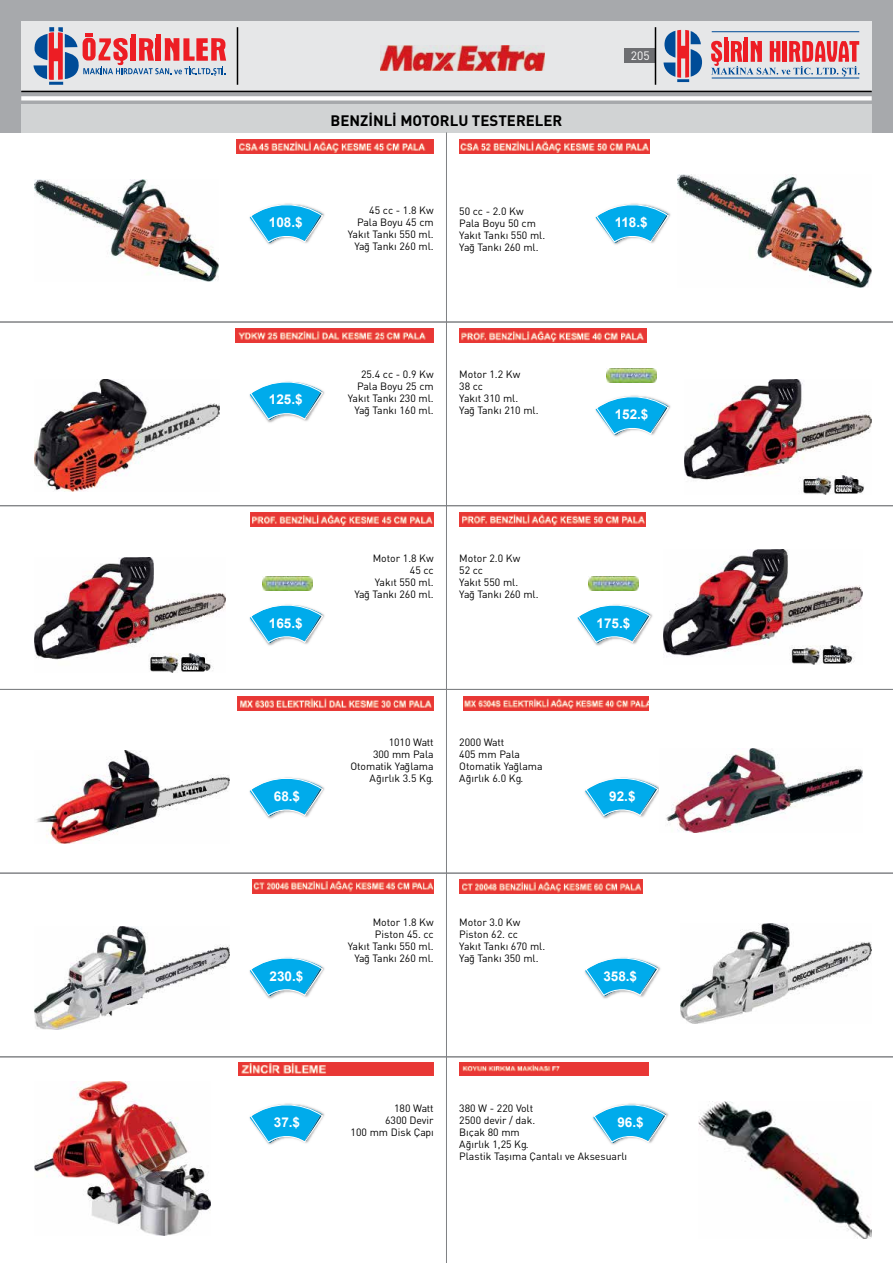
<style>
.page{position:relative;width:893px;height:1263px;background:#fff}
.page>*{position:absolute;margin:0;border:0;box-sizing:border-box;transform-origin:0 0}
.t1{font:15px "DINT Bold Tr";color:#000}
.t2{font:700 13.5px "Arial";color:#fff}
.t3{font:12px "DIN Tr";color:#fff}
.t4{font:10.5px/12px "DIN Tr";color:#000;text-align:right}
</style>
<div class="page">
<div style="left:0;top:0;width:893px;height:133px;background:#a7a9ac"></div>
<div style="left:21px;top:21px;width:851px;height:70px;background:#e6e7e8"></div>
<hr style="left:49px;top:82px;width:14px;height:3px;background:#004c98">
<svg style="left:33px;top:27px;width:193px;height:53px"></svg>
<hr style="left:712px;top:31px;width:147px;height:1px;background:#004c98">
<hr style="left:712px;top:78px;width:147px;height:1px;background:#004c98">
<svg style="left:711px;top:37px;width:148px;height:39px"></svg>
<svg style="left:664px;top:30px;width:38px;height:52px"></svg>
<hr style="left:21px;top:91px;width:851px;height:1px;background:#000">
<div style="left:21px;top:105px;width:851px;height:28px;background:#d1d3d4"></div>
<div style="left:624px;top:49px;width:32px;height:14px;background:#6d6e71"></div>
<hr style="left:237px;top:27px;width:1px;height:58px;background:#000">
<hr style="left:655px;top:27px;width:1px;height:58px;background:#000">
<svg style="left:21px;top:96px;width:851px;height:4px;background:#f9f9f9"></svg>
<img style="left:249px;top:967px;width:76px;height:32px">
<svg style="left:250px;top:957px;width:73px;height:39px"></svg>
<hr style="left:446px;top:133px;width:1px;height:1130px;background:#808285">
<hr style="left:0;top:322px;width:893px;height:1px;background:#808285">
<hr style="left:0;top:505px;width:893px;height:1px;background:#808285">
<hr style="left:0;top:689px;width:893px;height:1px;background:#808285">
<hr style="left:0;top:873px;width:893px;height:1px;background:#808285">
<hr style="left:0;top:1056px;width:893px;height:1px;background:#808285">
<img style="left:236px;top:139px;width:198px;height:14px">
<img style="left:34px;top:180px;width:185px;height:102px">
<img style="left:249px;top:213px;width:76px;height:32px">
<svg style="left:250px;top:203px;width:73px;height:40px"></svg>
<img style="left:249px;top:391px;width:76px;height:32px">
<svg style="left:250px;top:381px;width:73px;height:39px"></svg>
<img style="left:595px;top:213px;width:76px;height:32px">
<svg style="left:596px;top:203px;width:73px;height:40px"></svg>
<img style="left:459px;top:139px;width:190px;height:14px">
<img style="left:677px;top:175px;width:195px;height:112px">
<img style="left:236px;top:329px;width:198px;height:14px">
<img style="left:34px;top:380px;width:185px;height:111px">
<img style="left:381px;top:46px;width:163px;height:24px">
<img style="left:459px;top:329px;width:187px;height:14px">
<img style="left:595px;top:405px;width:76px;height:32px">
<svg style="left:596px;top:395px;width:73px;height:40px"></svg>
<img style="left:606px;top:368px;width:50px;height:14px">
<img style="left:249px;top:614px;width:76px;height:32px">
<svg style="left:250px;top:604px;width:73px;height:39px"></svg>
<img style="left:249px;top:787px;width:76px;height:32px">
<svg style="left:250px;top:777px;width:73px;height:39px"></svg>
<img style="left:584px;top:786px;width:75px;height:33px">
<svg style="left:585px;top:777px;width:73px;height:39px"></svg>
<img style="left:584px;top:966px;width:77px;height:33px">
<svg style="left:585px;top:957px;width:73px;height:39px"></svg>
<img style="left:262px;top:577px;width:50px;height:13px">
<img style="left:594px;top:614px;width:59px;height:32px">
<svg style="left:577px;top:604px;width:74px;height:39px"></svg>
<img style="left:588px;top:577px;width:50px;height:13px">
<img style="left:685px;top:380px;width:187px;height:114px">
<img style="left:250px;top:512px;width:184px;height:14px">
<img style="left:34px;top:557px;width:192px;height:116px">
<img style="left:459px;top:512px;width:186px;height:14px">
<img style="left:663px;top:550px;width:200px;height:115px">
<img style="left:238px;top:696px;width:196px;height:14px">
<img style="left:36px;top:751px;width:193px;height:92px">
<img style="left:464px;top:696px;width:184px;height:14px">
<img style="left:666px;top:749px;width:197px;height:84px">
<img style="left:249px;top:1113px;width:76px;height:32px">
<svg style="left:250px;top:1103px;width:73px;height:40px"></svg>
<img style="left:238px;top:1062px;width:196px;height:14px">
<img style="left:34px;top:1081px;width:176px;height:155px">
<img style="left:459px;top:1062px;width:189px;height:14px">
<img style="left:698px;top:1101px;width:174px;height:137px">
<img style="left:592px;top:1112px;width:77px;height:33px">
<svg style="left:593px;top:1103px;width:73px;height:40px"></svg>
<img style="left:252px;top:880px;width:182px;height:14px">
<img style="left:34px;top:927px;width:195px;height:102px">
<img style="left:459px;top:880px;width:184px;height:14px">
<img style="left:680px;top:923px;width:192px;height:100px">
<p class="t1" style="left:331px;top:111px;width:233px">BENZİNLİ MOTORLU TESTERELER</p>
<p class="t2" style="left:269px;top:214px;width:35px">108.$</p>
<p class="t4" style="left:348px;top:204px;width:87px">45 cc - 1.8 Kw<br>Pala Boyu 45 cm<br>Yakıt Tankı 550 ml.<br>Yağ Tankı 260 ml.</p>
<p class="t4" style="left:459px;top:205px;width:87px;text-align:left">50 cc - 2.0 Kw<br>Pala Boyu 50 cm<br>Yakıt Tankı 550 ml.<br>Yağ Tankı 260 ml.</p>
<p class="t2" style="left:269px;top:391px;width:35px">125.$</p>
<p class="t4" style="left:348px;top:368px;width:87px">25.4 cc - 0.9 Kw<br>Pala Boyu 25 cm<br>Yakıt Tankı 230 ml.<br>Yağ Tankı 160 ml.</p>
<p class="t4" style="left:459px;top:368px;width:81px;text-align:left">Motor 1.2 Kw<br>38 cc<br>Yakıt 310 ml.<br>Yağ Tankı 210 ml.</p>
<p class="t3" style="left:631px;top:49px;width:20px">205</p>
<p class="t2" style="left:615px;top:214px;width:35px">118.$</p>
<p class="t2" style="left:615px;top:406px;width:35px">152.$</p>
<p class="t2" style="left:269px;top:614px;width:35px">165.$</p>
<p class="t2" style="left:274px;top:787px;width:28px">68.$</p>
<p class="t4" style="left:354px;top:552px;width:81px">Motor 1.8 Kw<br>45 cc<br>Yakıt 550 ml.<br>Yağ Tankı 260 ml.</p>
<p class="t4" style="left:459px;top:552px;width:81px;text-align:left">Motor 2.0 Kw<br>52 cc<br>Yakıt 550 ml.<br>Yağ Tankı 260 ml.</p>
<p class="t4" style="left:350px;top:736px;width:85px">1010 Watt<br>300 mm Pala<br>Otomatik Yağlama<br>Ağırlık 3.5 Kg.</p>
<p class="t4" style="left:459px;top:736px;width:85px;text-align:left">2000 Watt<br>405 mm Pala<br>Otomatik Yağlama<br>Ağırlık 6.0 Kg.</p>
<p class="t4" style="left:348px;top:916px;width:87px">Motor 1.8 Kw<br>Piston 45. cc<br>Yakıt Tankı 550 ml.<br>Yağ Tankı 260 ml.</p>
<p class="t4" style="left:459px;top:916px;width:87px;text-align:left">Motor 3.0 Kw<br>Piston 62. cc<br>Yakıt Tankı 670 ml.<br>Yağ Tankı 350 ml.</p>
<p class="t2" style="left:596px;top:614px;width:35px">175.$</p>
<p class="t2" style="left:609px;top:787px;width:28px">92.$</p>
<p class="t2" style="left:270px;top:967px;width:35px">230.$</p>
<p class="t2" style="left:603px;top:967px;width:35px">358.$</p>
<p class="t4" style="left:459px;top:1102px;width:170px;text-align:left">380 W - 220 Volt<br>2500 devir / dak.<br>Bıçak 80 mm<br>Ağırlık 1,25 Kg.<br>Plastik Taşıma Çantalı ve Aksesuarlı</p>
<p class="t4" style="left:351px;top:1102px;width:85px">180 Watt<br>6300 Devir<br>100 mm Disk Çapı</p>
<p class="t2" style="left:274px;top:1114px;width:28px">37.$</p>
<p class="t2" style="left:617px;top:1114px;width:28px">96.$</p>
</div>
